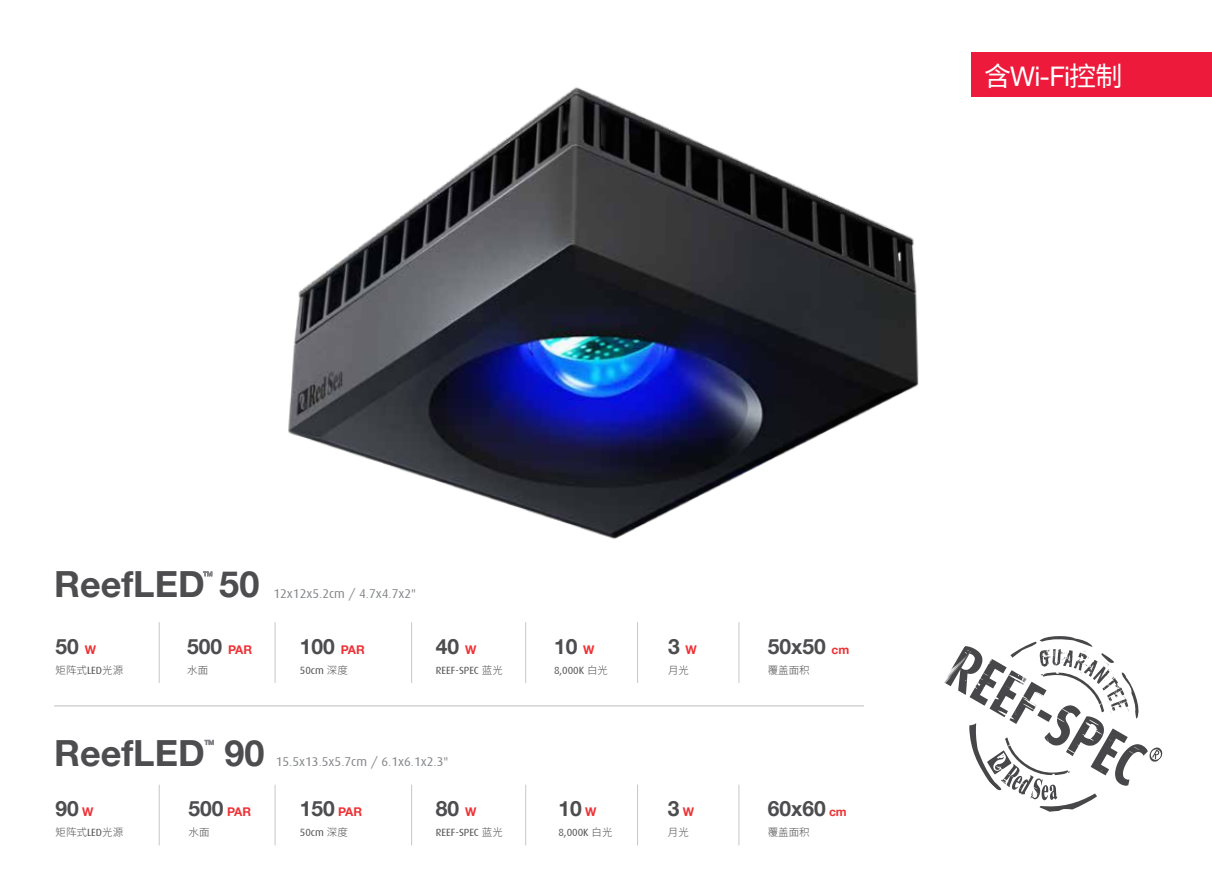
<style>
.page{position:relative;width:1212px;height:893px;background:#fff}
.page>*{position:absolute;margin:0;border:0;box-sizing:border-box;transform-origin:0 0}
.t1{font:700 36px "Helvetica Neue LT Pro";color:#4d4d4f}
.t2{font:27px "Helvetica Neue LT Pro";color:#fff}
.t3{font:700 21px "Helvetica Neue LT Pro";color:#4d4d4f}
.t4{font:12.75px "Dax";color:#828487}
.t5{font:10.5px "Dax";color:#4d4d4f}
.t6{font:300 10.5px "Noto Sans SC";color:#4d4d4f}
.t7{font:300 10.5px "Helvetica Neue LT Pro";color:#4d4d4f}
.s1{font-family:"Noto Sans SC"}
.s2{font-size:12px;color:#ee3135}
.s3{font-family:"Dax";font-weight:400}
.s4{font-family:"Noto Sans SC";font-weight:300}
</style>
<div class="page">
<img style="left:288px;top:87px;width:631px;height:452px">
<hr style="left:54px;top:705px;width:810px;height:1px;background:#bcbec0">
<hr style="left:159px;top:785px;width:1px;height:60px;background:#c5c7c9">
<hr style="left:275px;top:785px;width:1px;height:60px;background:#c5c7c9">
<hr style="left:411px;top:785px;width:1px;height:60px;background:#c5c7c9">
<hr style="left:525px;top:785px;width:1px;height:60px;background:#c5c7c9">
<hr style="left:738px;top:785px;width:1px;height:60px;background:#c5c7c9">
<hr style="left:637px;top:785px;width:1px;height:60px;background:#c5c7c9">
<svg style="left:204px;top:739px;width:10px;height:6px"></svg>
<hr style="left:159px;top:622px;width:1px;height:61px;background:#c5c7c9">
<hr style="left:275px;top:622px;width:1px;height:61px;background:#c5c7c9">
<hr style="left:411px;top:622px;width:1px;height:61px;background:#c5c7c9">
<hr style="left:525px;top:622px;width:1px;height:61px;background:#c5c7c9">
<hr style="left:637px;top:622px;width:1px;height:61px;background:#c5c7c9">
<hr style="left:738px;top:622px;width:1px;height:61px;background:#c5c7c9">
<svg style="left:203px;top:571px;width:10px;height:6px"></svg>
<svg style="left:944px;top:636px;width:218px;height:176px"></svg>
<div style="left:972px;top:52px;width:240px;height:45px;background:#ed1a3b"></div>
<p class="t2" style="left:984px;top:59px;width:140px"><span class="s1">含</span>Wi-Fi<span class="s1">控制</span></p>
<h1 class="t1" style="left:54px;top:562px;width:207px">ReefLED 50</h1>
<p class="t3" style="left:56px;top:633px;width:42px">50 <span class="s2">W</span></p>
<p class="t6" style="left:56px;top:664px;width:69px">矩阵式<span class="s3">LED</span>光源</p>
<p class="t3" style="left:187px;top:633px;width:66px">500 <span class="s2">PAR</span></p>
<p class="t6" style="left:187px;top:664px;width:23px">水面</p>
<p class="t4" style="left:273px;top:587px;width:144px">12x12x5.2cm / 4.7x4.7x2"</p>
<p class="t3" style="left:300px;top:633px;width:66px">100 <span class="s2">PAR</span></p>
<p class="t5" style="left:300px;top:664px;width:50px">50cm <span class="s4">深度</span></p>
<p class="t3" style="left:436px;top:633px;width:42px">40 <span class="s2">W</span></p>
<p class="t5" style="left:436px;top:664px;width:68px">REEF-SPEC <span class="s4">蓝光</span></p>
<h1 class="t1" style="left:54px;top:731px;width:152px">ReefLED</h1>
<p class="t7" style="left:204px;top:738px;width:12px">™</p>
<h1 class="t1" style="left:224px;top:731px;width:42px">90</h1>
<p class="t3" style="left:56px;top:796px;width:40px">90 <span class="s2">W</span></p>
<p class="t6" style="left:56px;top:826px;width:69px">矩阵式<span class="s3">LED</span>光源</p>
<p class="t3" style="left:189px;top:796px;width:64px">500 <span class="s2">PAR</span></p>
<p class="t6" style="left:189px;top:826px;width:22px">水面</p>
<p class="t4" style="left:276px;top:754px;width:174px">15.5x13.5x5.7cm / 6.1x6.1x2.3"</p>
<p class="t3" style="left:300px;top:796px;width:64px">150 <span class="s2">PAR</span></p>
<p class="t5" style="left:300px;top:827px;width:50px">50cm <span class="s4">深度</span></p>
<p class="t3" style="left:436px;top:796px;width:42px">80 <span class="s2">W</span></p>
<p class="t5" style="left:436px;top:827px;width:68px">REEF-SPEC <span class="s4">蓝光</span></p>
<p class="t3" style="left:554px;top:633px;width:42px">10 <span class="s2">W</span></p>
<p class="t5" style="left:554px;top:664px;width:56px">8,000K <span class="s4">白光</span></p>
<p class="t3" style="left:558px;top:796px;width:40px">10 <span class="s2">W</span></p>
<p class="t5" style="left:558px;top:827px;width:56px">8,000K <span class="s4">白光</span></p>
<p class="t3" style="left:668px;top:633px;width:30px">3 <span class="s2">W</span></p>
<p class="t6" style="left:668px;top:664px;width:22px">月光</p>
<p class="t3" style="left:668px;top:796px;width:28px">3 <span class="s2">W</span></p>
<p class="t6" style="left:668px;top:826px;width:22px">月光</p>
<p class="t3" style="left:768px;top:633px;width:83px">50x50 <span class="s2">cm</span></p>
<p class="t6" style="left:768px;top:664px;width:43px">覆盖面积</p>
<p class="t3" style="left:768px;top:796px;width:81px">60x60 <span class="s2">cm</span></p>
<p class="t6" style="left:768px;top:826px;width:43px">覆盖面积</p>
</div>
